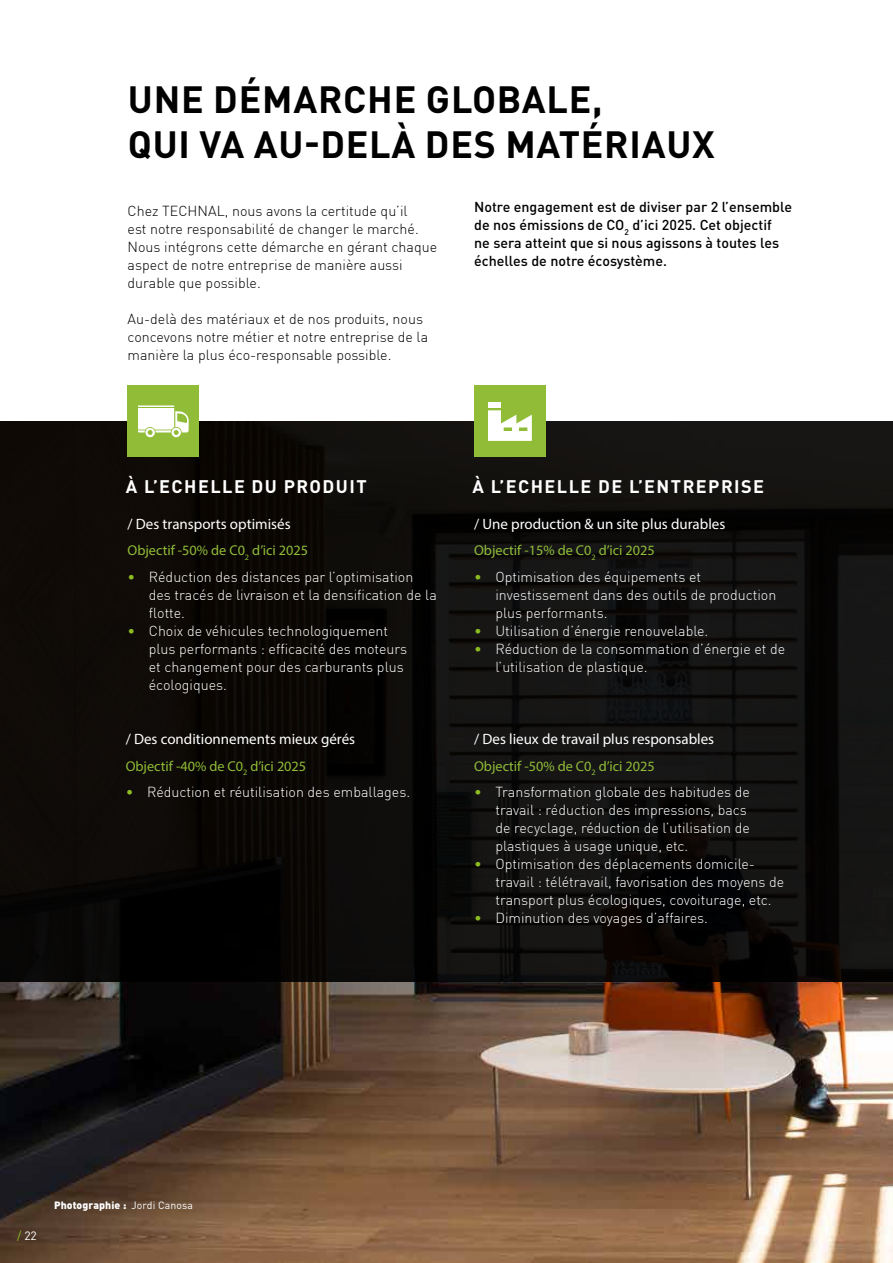
<style>
.page{position:relative;width:893px;height:1263px;background:#fff}
.page>*{position:absolute;margin:0;border:0;box-sizing:border-box;transform-origin:0 0}
.t1{font:700 37.5px/45px "DIN Pro";letter-spacing:.02em;color:#000}
.t2{font:700 18px "DIN Pro";letter-spacing:.08em;color:#fff}
.t3{font:15px "Myriad Pro";color:#fff}
.t4{font:300 14.25px/18px "DIN";color:#fff}
.t5{font:300 14.25px/18px "DIN";color:#000}
.t6{font:500 14.25px/18px "DIN Pro";color:#000}
.t7{font:14.25px "Myriad Pro";color:#90bc37}
.t8{font:12px "DIN Pro";color:#fff}
.t9{font:900 10.5px "DIN Pro";letter-spacing:.01em;color:#fff}
.s1{color:#8dbe22}
.s2{font-weight:400}
</style>
<div class="page">
<img style="left:0;top:982px;width:893px;height:281px">
<div style="left:0;top:421px;width:893px;height:561px;background:linear-gradient(to right,#0b0704,#111)"></div>
<div style="left:474px;top:386px;width:72px;height:71px;background:#90bc37"></div>
<div style="left:128px;top:386px;width:71px;height:71px;background:#90bc37"></div>
<svg style="left:138px;top:405px;width:51px;height:32px"></svg>
<hr style="left:138px;top:407px;width:36px;height:1px;background:#90bc37">
<div style="left:488px;top:402px;width:13px;height:6px;background:#fff"></div>
<svg style="left:488px;top:410px;width:44px;height:31px"></svg>
<h1 class="t1" style="left:128px;top:72px;width:588px">UNE DÉMARCHE GLOBALE,<br>QUI VA AU-DELÀ DES MATÉRIAUX</h1>
<p class="t5" style="left:128px;top:202px;width:311px">Chez TECHNAL, nous avons la certitude qu’il<br>est notre responsabilité de changer le marché.<br>Nous intégrons cette démarche en gérant chaque aspect de notre entreprise de manière aussi durable que possible.</p>
<p class="t5" style="left:128px;top:310px;width:302px">Au-delà des matériaux et de nos produits, nous concevons notre métier et notre entreprise de la manière la plus éco-responsable possible.</p>
<p class="t6" style="left:474px;top:197px;width:319px">Notre engagement est de diviser par 2 l’ensemble de nos émissions de CO<sub>2</sub> d’ici 2025. Cet objectif<br>ne sera atteint que si nous agissons à toutes les échelles de notre écosystème.</p>
<p class="t2" style="left:126px;top:471px;width:242px">À L’ECHELLE DU PRODUIT</p>
<p class="t3" style="left:128px;top:514px;width:165px">/ Des transports optimisés</p>
<p class="t7" style="left:128px;top:542px;width:182px">Objectif -50% de C0<sub>2</sub> d’ici 2025</p>
<p class="t4" style="left:149px;top:567px;width:289px;text-indent:-21px"><span class="s1">•</span> Réduction des distances par l’optimisation des tracés de livraison et la densification de la flotte.</p>
<p class="t4" style="left:149px;top:621px;width:260px;text-indent:-21px"><span class="s1">•</span> Choix de véhicules technologiquement plus performants : efficacité des moteurs et changement pour des carburants plus écologiques.</p>
<p class="t3" style="left:126px;top:730px;width:231px">/ Des conditionnements mieux gérés</p>
<p class="t7" style="left:126px;top:757px;width:182px">Objectif -40% de C0<sub>2</sub> d’ici 2025</p>
<p class="t4" style="left:126px;top:783px;width:286px"><span class="s1">•</span> Réduction et réutilisation des emballages.</p>
<p class="t2" style="left:472px;top:471px;width:293px">À L’ECHELLE DE L’ENTREPRISE</p>
<p class="t3" style="left:474px;top:514px;width:253px">/ Une production &amp; un site plus durables</p>
<p class="t7" style="left:474px;top:542px;width:182px">Objectif -15% de C0<sub>2</sub> d’ici 2025</p>
<p class="t4" style="left:495px;top:567px;width:282px;text-indent:-21px"><span class="s1">•</span> Optimisation des équipements et investissement dans des outils de production plus performants.</p>
<p class="t4" style="left:474px;top:621px;width:236px"><span class="s1">•</span> Utilisation d’énergie renouvelable.</p>
<p class="t4" style="left:495px;top:639px;width:291px;text-indent:-21px"><span class="s1">•</span> Réduction de la consommation d’énergie et de l’utilisation de plastique.</p>
<p class="t3" style="left:474px;top:730px;width:242px">/ Des lieux de travail plus responsables</p>
<p class="t7" style="left:474px;top:757px;width:182px">Objectif -50% de C0<sub>2</sub> d’ici 2025</p>
<p class="t4" style="left:495px;top:783px;width:256px;text-indent:-21px"><span class="s1">•</span> Transformation globale des habitudes de travail : réduction des impressions, bacs de recyclage, réduction de l’utilisation de plastiques à usage unique, etc.</p>
<p class="t4" style="left:495px;top:855px;width:290px;text-indent:-21px"><span class="s1">•</span> Optimisation des déplacements domicile&shy;travail : télétravail, favorisation des moyens de transport plus écologiques, covoiturage, etc.</p>
<p class="t4" style="left:474px;top:909px;width:235px"><span class="s1">•</span> Diminution des voyages d’affaires.</p>
<p class="t8" style="left:17px;top:1226px;width:21px"><span class="s1">/</span> 22</p>
<p class="t9" style="left:54px;top:1196px;width:141px">Photographie : <span class="s2">Jordi Canosa</span></p>
</div>
